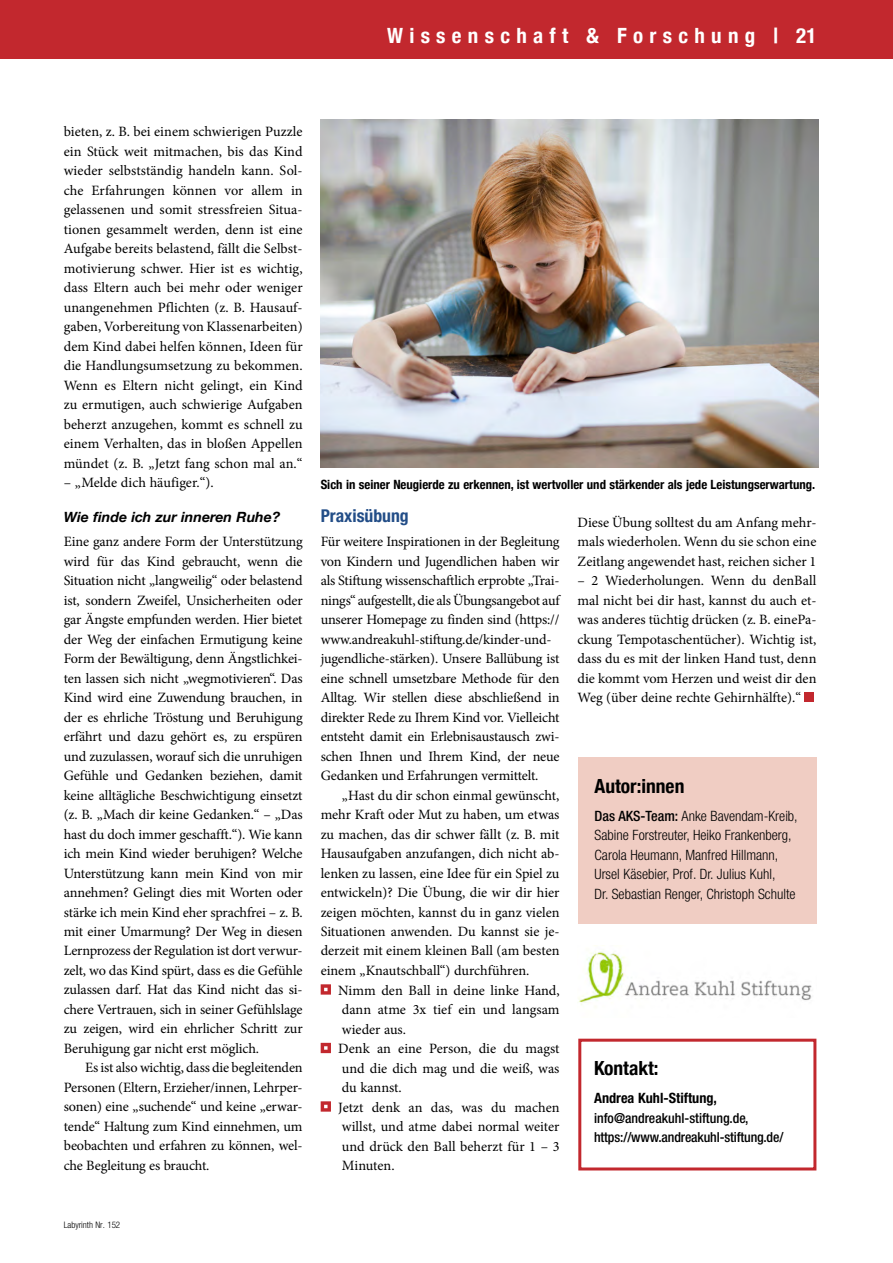
<style>
.page{position:relative;width:893px;height:1263px;background:#fff}
.page>*{position:absolute;margin:0;border:0;box-sizing:border-box;transform-origin:0 0}
.t1{font:700 condensed 21px "Helvetica Neue";letter-spacing:.3em;color:#fff}
.t2{font:700 condensed 19.5px "Helvetica Neue";color:#000}
.t3{font:700 condensed 17.7px "Helvetica Neue LT Pro";color:#224d87}
.t4{font:14.25px/19.5px "Minion Pro";letter-spacing:-.01em;color:#000;text-align:justify}
.t5{font:300 condensed 14.25px/19.5px "Helvetica Neue LT Pro";color:#000}
.t6{font:700 condensed 14.25px "Helvetica Neue LT Pro";color:#000}
.t7{font:italic 700 14.1px "Helvetica Neue";color:#000}
.t8{font:500 condensed 13.8px/19.5px "Helvetica Neue LT Pro";letter-spacing:-.01em;color:#000}
.t9{font:700 condensed 12.75px "Helvetica Neue";color:#000}
.t10{font:300 condensed 9px "Helvetica Neue LT Pro";color:#000}
.s1{font-weight:500}
</style>
<div class="page">
<div style="left:0;top:0;width:893px;height:58px;background:#c2282e"></div>
<div style="left:578px;top:757px;width:238px;height:166px;background:#f0cdc3"></div>
<svg style="left:321px;top:984px;width:10px;height:11px"></svg>
<svg style="left:321px;top:1043px;width:10px;height:10px"></svg>
<svg style="left:321px;top:1101px;width:10px;height:11px"></svg>
<div style="left:805px;top:692px;width:9px;height:10px;background:#c2282e"></div>
<div style="left:578px;top:1039px;width:238px;height:131px;border:3px solid #c2282e"></div>
<img style="left:321px;top:120px;width:497px;height:348px">
<img style="left:578px;top:951px;width:234px;height:56px">
<h1 class="t1" style="left:387px;top:18px;width:431px">Wissenschaft &amp; Forschung | 21</h1>
<p class="t4" style="left:64px;top:122px;width:240px">bieten, z. B. bei einem schwierigen Puzzle ein Stück weit mitmachen, bis das Kind wieder selbstständig handeln kann. Sol&shy;che Erfahrungen können vor allem in gelassenen und somit stressfreien Situa&shy;tionen gesammelt werden, denn ist eine Aufgabe bereits belastend, fällt die Selbst&shy;motivierung schwer. Hier ist es wichtig, dass Eltern auch bei mehr oder weniger unangenehmen Pflichten (z. B. Hausauf&shy;gaben, Vorbereitung von Klassenarbeiten) dem Kind dabei helfen können, Ideen für die Handlungsumsetzung zu bekommen.<br>Wenn es Eltern nicht gelingt, ein Kind zu ermutigen, auch schwierige Aufgaben beherzt anzugehen, kommt es schnell zu einem Verhalten, das in bloßen Appellen mündet (z. B. „Jetzt fang schon mal an.“</p>
<p class="t4" style="left:64px;top:473px;width:152px">– „Melde dich häufiger.“).</p>
<p class="t7" style="left:64px;top:506px;width:218px">Wie finde ich zur inneren Ruhe?</p>
<p class="t4" style="left:64px;top:532px;width:240px">Eine ganz andere Form der Unterstützung wird für das Kind gebraucht, wenn die Situation nicht „langweilig“ oder belastend ist, sondern Zweifel, Unsicherheiten oder gar Ängste empfunden werden. Hier bietet der Weg der einfachen Ermutigung keine Form der Bewältigung, denn Ängstlichkei&shy;ten lassen sich nicht „wegmotivieren“. Das Kind wird eine Zuwendung brauchen, in der es ehrliche Tröstung und Beruhigung erfährt und dazu gehört es, zu erspüren und zuzulassen, worauf sich die unruhigen Gefühle und Gedanken beziehen, damit keine alltägliche Beschwichtigung einsetzt (z. B. „Mach dir keine Gedanken.“ – „Das hast du doch immer geschafft.“). Wie kann ich mein Kind wieder beruhigen? Welche Unterstützung kann mein Kind von mir annehmen? Gelingt dies mit Worten oder stärke ich mein Kind eher sprachfrei – z. B. mit einer Umarmung? Der Weg in diesen Lernprozess der Regulation ist dort verwur&shy;zelt, wo das Kind spürt, dass es die Gefühle zulassen darf. Hat das Kind nicht das si&shy;chere Vertrauen, sich in seiner Gefühlslage zu zeigen, wird ein ehrlicher Schritt zur Beruhigung gar nicht erst möglich.</p>
<p class="t4" style="left:64px;top:1058px;width:240px;text-indent:21px">Es ist also wichtig, dass die begleitenden Personen (Eltern, Erzieher/innen, Lehrper&shy;sonen) eine „suchende“ und keine „erwar&shy;tende“ Haltung zum Kind einnehmen, um beobachten und erfahren zu können, wel&shy;che Begleitung es braucht.</p>
<p class="t9" style="left:321px;top:474px;width:496px">Sich in seiner Neugierde zu erkennen, ist wertvoller und stärkender als jede Leistungserwartung.</p>
<p class="t3" style="left:321px;top:505px;width:90px">Praxisübung</p>
<p class="t4" style="left:321px;top:532px;width:240px;text-align:left">Für weitere Inspirationen in der Begleitung von Kindern und Jugendlichen haben wir als Stiftung wissenschaftlich erprobte „Trai&shy;nings“ aufgestellt, die als Übungsangebot auf unserer Homepage zu finden sind (https:// www.andreakuhl-stiftung.de/kinder-und&shy;jugendliche-stärken). Unsere Ballübung ist eine schnell umsetzbare Methode für den Alltag. Wir stellen diese abschließend in direkter Rede zu Ihrem Kind vor. Vielleicht entsteht damit ein Erlebnisaustausch zwi&shy;schen Ihnen und Ihrem Kind, der neue Gedanken und Erfahrungen vermittelt.</p>
<p class="t4" style="left:321px;top:785px;width:240px;text-indent:21px">„Hast du dir schon einmal gewünscht, mehr Kraft oder Mut zu haben, um etwas zu machen, das dir schwer fällt (z. B. mit Hausaufgaben anzufangen, dich nicht ab&shy;lenken zu lassen, eine Idee für ein Spiel zu entwickeln)? Die Übung, die wir dir hier zeigen möchten, kannst du in ganz vielen Situationen anwenden. Du kannst sie je&shy;derzeit mit einem kleinen Ball (am besten einem „Knautschball“) durchführen.</p>
<p class="t4" style="left:338px;top:980px;width:223px;text-align:left">Nimm den Ball in deine linke Hand, dann atme 3x tief ein und langsam wieder aus.<br>Denk an eine Person, die du magst und die dich mag und die weiß, was du kannst.<br>Jetzt denk an das, was du machen willst, und atme dabei normal weiter und drück den Ball beherzt für 1 – 3<br>Minuten.</p>
<p class="t4" style="left:578px;top:512px;width:240px">Diese Übung solltest du am Anfang mehr&shy;mals wiederholen. Wenn du sie schon eine Zeitlang angewendet hast, reichen sicher 1</p>
<p class="t4" style="left:578px;top:571px;width:240px">– 2 Wiederholungen. Wenn du denBall mal nicht bei dir hast, kannst du auch et&shy;was anderes tüchtig drücken (z. B. einePa&shy;ckung Tempotaschentücher). Wichtig ist, dass du es mit der linken Hand tust, denn die kommt vom Herzen und weist dir den Weg (über deine rechte Gehirnhälfte).“</p>
<h2 class="t2" style="left:595px;top:769px;width:91px">Autor:innen</h2>
<p class="t5" style="left:595px;top:806px;width:205px"><span class="s1">Das AKS-Team:</span> Anke Bavendam-Kreib, Sabine Forstreuter, Heiko Frankenberg, Carola Heumann, Manfred Hillmann, Ursel Käsebier, Prof. Dr. Julius Kuhl,<br>Dr. Sebastian Renger, Christoph Schulte</p>
<h2 class="t2" style="left:594px;top:1052px;width:66px">Kontakt:</h2>
<p class="t6" style="left:594px;top:1090px;width:124px">Andrea Kuhl-Stiftung,</p>
<p class="t8" style="left:594px;top:1108px;width:191px">info@andreakuhl-stiftung.de, https://www.andreakuhl-stiftung.de/</p>
<p class="t10" style="left:64px;top:1220px;width:58px">Labyrinth Nr. 152</p>
</div>
